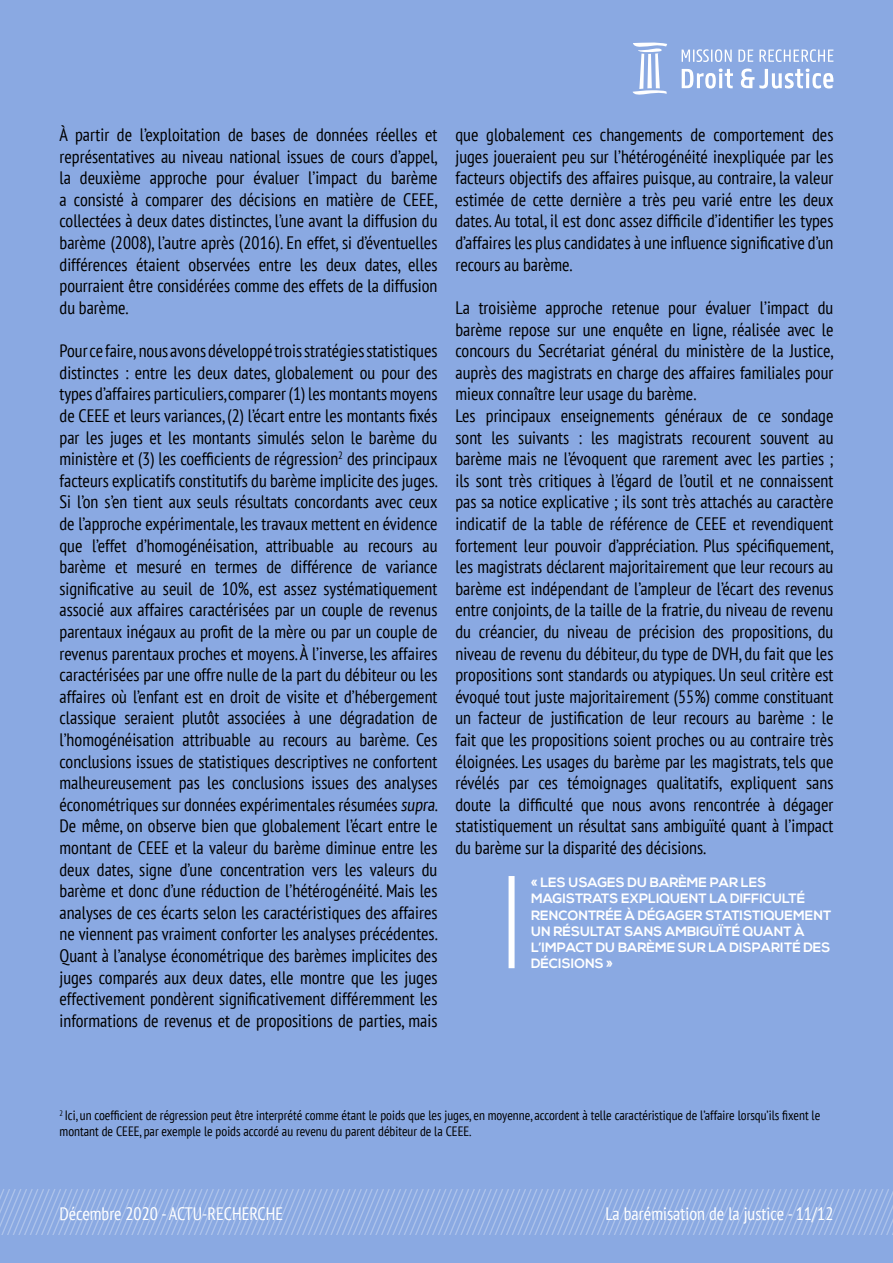
<style>
.page{position:relative;width:893px;height:1263px;background:#8aa9e2}
.page>*{position:absolute;margin:0;border:0;box-sizing:border-box;transform-origin:0 0}
.t1{font:condensed 18px/21.6px "PT Sans";color:#000;text-align:justify}
.t2{font:condensed 18px "PT Sans";color:#fff}
.t3{font:condensed 13.5px/16.2px "PT Sans";color:#000}
.t4{font:700 13.5px/16.2px "Nexa";color:#fff}
</style>
<div class="page">
<svg style="left:682px;top:69px;width:151px;height:20px"></svg>
<svg style="left:682px;top:49px;width:151px;height:13px"></svg>
<svg style="left:632px;top:42px;width:35px;height:53px"></svg>
<svg style="left:0;top:1189px;width:893px;height:45px"></svg>
<div style="left:509px;top:876px;width:6px;height:92px;background:#fff"></div>
<p class="t1" style="left:60px;top:124px;width:379px">À partir de l’exploitation de bases de données réelles et représentatives au niveau national issues de cours d’appel, la deuxième approche pour évaluer l’impact du barème a consisté à comparer des décisions en matière de CEEE, collectées à deux dates distinctes, l’une avant la diffusion du barème (2008), l’autre après (2016). En effet, si d’éventuelles différences étaient observées entre les deux dates, elles pourraient être considérées comme des effets de la diffusion du barème.</p>
<p class="t1" style="left:60px;top:340px;width:379px">Pour ce faire, nous avons développé trois stratégies statistiques distinctes : entre les deux dates, globalement ou pour des types d’affaires particuliers, comparer (1) les montants moyens de CEEE et leurs variances, (2) l’écart entre les montants fixés par les juges et les montants simulés selon le barème du ministère et (3) les coefficients de régression<sup>2</sup> des principaux facteurs explicatifs constitutifs du barème implicite des juges.<br>Si l’on s’en tient aux seuls résultats concordants avec ceux de l’approche expérimentale, les travaux mettent en évidence que l’effet d’homogénéisation, attribuable au recours au barème et mesuré en termes de différence de variance significative au seuil de 10%, est assez systématiquement associé aux affaires caractérisées par un couple de revenus parentaux inégaux au profit de la mère ou par un couple de revenus parentaux proches et moyens. À l’inverse, les affaires caractérisées par une offre nulle de la part du débiteur ou les affaires où l’enfant est en droit de visite et d’hébergement classique seraient plutôt associées à une dégradation de l’homogénéisation attribuable au recours au barème. Ces conclusions issues de statistiques descriptives ne confortent malheureusement pas les conclusions issues des analyses économétriques sur données expérimentales résumées supra.<br>De même, on observe bien que globalement l’écart entre le montant de CEEE et la valeur du barème diminue entre les deux dates, signe d’une concentration vers les valeurs du barème et donc d’une réduction de l’hétérogénéité. Mais les analyses de ces écarts selon les caractéristiques des affaires ne viennent pas vraiment conforter les analyses précédentes.<br>Quant à l’analyse économétrique des barèmes implicites des juges comparés aux deux dates, elle montre que les juges effectivement pondèrent significativement différemment les informations de revenus et de propositions de parties, mais</p>
<p class="t1" style="left:455px;top:124px;width:379px">que globalement ces changements de comportement des juges joueraient peu sur l’hétérogénéité inexpliquée par les facteurs objectifs des affaires puisque, au contraire, la valeur estimée de cette dernière a très peu varié entre les deux dates. Au total, il est donc assez difficile d’identifier les types d’affaires les plus candidates à une influence significative d’un recours au barème.</p>
<p class="t1" style="left:455px;top:296px;width:379px;text-align:left">La troisième approche retenue pour évaluer l’impact du barème repose sur une enquête en ligne, réalisée avec le concours du Secrétariat général du ministère de la Justice, auprès des magistrats en charge des affaires familiales pour mieux connaître leur usage du barème.<br>Les principaux enseignements généraux de ce sondage sont les suivants : les magistrats recourent souvent au barème mais ne l’évoquent que rarement avec les parties ; ils sont très critiques à l’égard de l’outil et ne connaissent pas sa notice explicative ; ils sont très attachés au caractère indicatif de la table de référence de CEEE et revendiquent fortement leur pouvoir d’appréciation. Plus spécifiquement, les magistrats déclarent majoritairement que leur recours au barème est indépendant de l’ampleur de l’écart des revenus entre conjoints, de la taille de la fratrie, du niveau de revenu du créancier, du niveau de précision des propositions, du niveau de revenu du débiteur, du type de DVH, du fait que les propositions sont standards ou atypiques. Un seul critère est évoqué tout juste majoritairement (55%) comme constituant un facteur de justification de leur recours au barème : le fait que les propositions soient proches ou au contraire très éloignées. Les usages du barème par les magistrats, tels que révélés par ces témoignages qualitatifs, expliquent sans doute la difficulté que nous avons rencontrée à dégager statistiquement un résultat sans ambiguïté quant à l’impact du barème sur la disparité des décisions.</p>
<p class="t4" style="left:531px;top:875px;width:302px">« LES USAGES DU BARÈME PAR LES<br>MAGISTRATS EXPLIQUENT LA DIFFICULTÉ<br>RENCONTRÉE À DÉGAGER STATISTIQUEMENT<br>UN RÉSULTAT SANS AMBIGUÏTÉ QUANT À<br>L’IMPACT DU BARÈME SUR LA DISPARITÉ DES<br>DÉCISIONS »</p>
<p class="t3" style="left:60px;top:1107px;width:762px"><sup>2</sup> Ici, un coefficient de régression peut être interprété comme étant le poids que les juges, en moyenne, accordent à telle caractéristique de l’affaire lorsqu’ils fixent le montant de CEEE, par exemple le poids accordé au revenu du parent débiteur de la CEEE.</p>
<p class="t2" style="left:60px;top:1202px;width:225px">Décembre 2020 - ACTU-RECHERCHE</p>
<p class="t2" style="left:605px;top:1202px;width:230px">La barémisation de la justice - 11/12</p>
</div>
